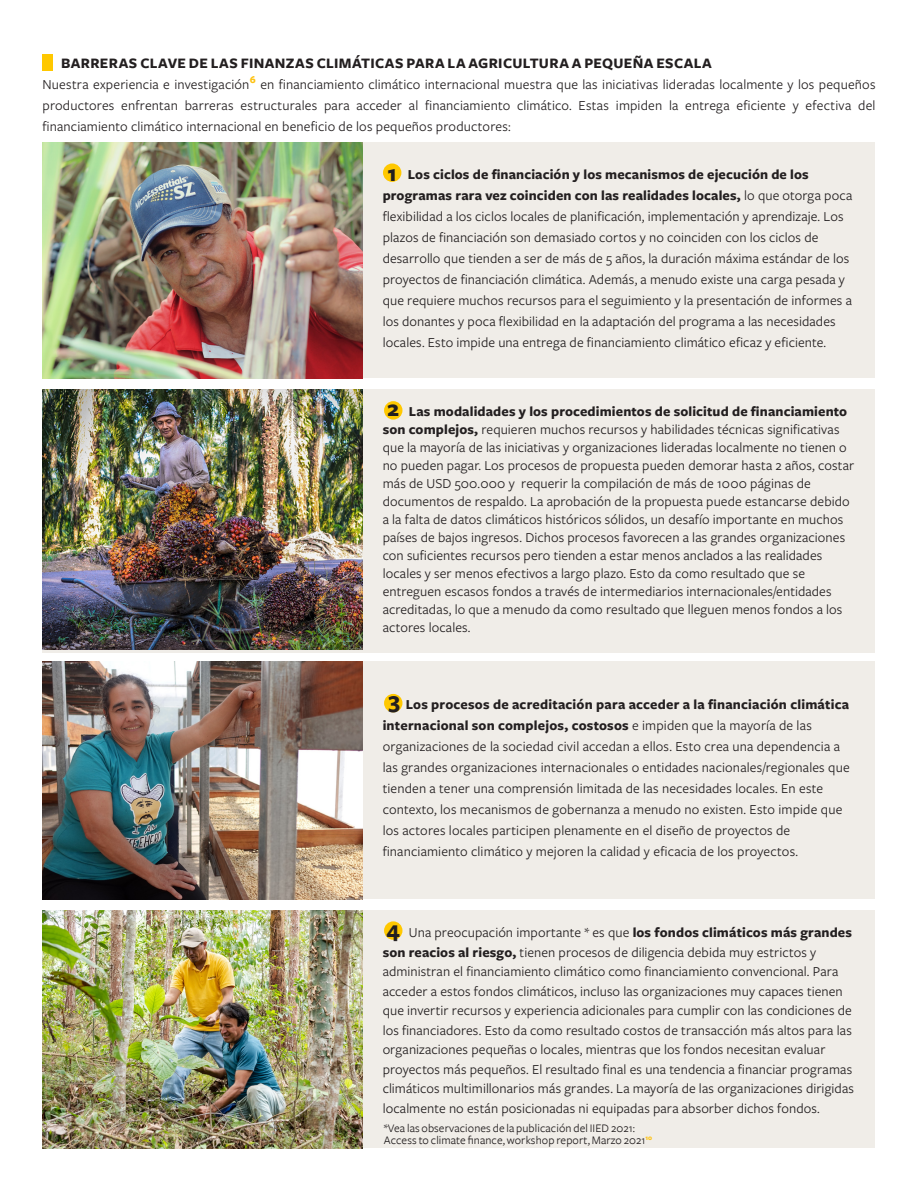
<style>
.page{position:relative;width:918px;height:1188px;background:#fff}
.page>*{position:absolute;margin:0;border:0;box-sizing:border-box;transform-origin:0 0}
.t1{font:700 24px "Freight Sans";color:#231f20}
.t2{font:700 15px "Freight Sans";letter-spacing:.025em;color:#231f20}
.t3{font:14.25px/21px "Freight Sans Pro";letter-spacing:.005em;color:#231f20}
.CUERPO{font:12px/12px "Freight Sans";letter-spacing:.01em;color:#231f20}
.s1{font-weight:700}
</style>
<div class="page">
<div style="left:43px;top:142px;width:832px;height:236px;background:#f0ede8"></div>
<div style="left:43px;top:662px;width:832px;height:237px;background:#f0ede8"></div>
<div style="left:43px;top:389px;width:832px;height:264px;background:#f0ede8"></div>
<div style="left:43px;top:910px;width:832px;height:238px;background:#f0ede8"></div>
<img style="left:43px;top:142px;width:320px;height:236px">
<img style="left:43px;top:662px;width:320px;height:237px">
<img style="left:43px;top:389px;width:320px;height:261px">
<img style="left:43px;top:910px;width:320px;height:238px">
<div style="left:43px;top:54px;width:10px;height:17px;background:#ffc800"></div>
<div style="left:383px;top:163px;width:18px;height:19px;background:#ffc800;border-radius:50%"></div>
<div style="left:384px;top:401px;width:18px;height:19px;background:#ffc800;border-radius:50%"></div>
<div style="left:384px;top:694px;width:18px;height:18px;background:#ffc800;border-radius:50%"></div>
<div style="left:384px;top:921px;width:18px;height:19px;background:#ffc800;border-radius:50%"></div>
<p class="t2" style="left:61px;top:55px;width:652px">BARRERAS CLAVE DE LAS FINANZAS CLIMÁTICAS PARA LA AGRICULTURA A PEQUEÑA ESCALA</p>
<p class="t3" style="left:43px;top:74px;width:835px;text-align:justify">Nuestra experiencia e investigación<sup>6</sup> en financiamiento climático internacional muestra que las iniciativas lideradas localmente y los pequeños productores enfrentan barreras estructurales para acceder al financiamiento climático. Estas impiden la entrega eficiente y efectiva del financiamiento climático internacional en beneficio de los pequeños productores:</p>
<p class="t1" style="left:387px;top:160px;width:11px">1</p>
<p class="t3" style="left:383px;top:163px;width:471px;text-indent:25px"><span class="s1">Los ciclos de financiación y los mecanismos de ejecución de los programas rara vez coinciden con las realidades locales,</span> lo que otorga poca flexibilidad a los ciclos locales de planificación, implementación y aprendizaje. Los plazos de financiación son demasiado cortos y no coinciden con los ciclos de desarrollo que tienden a ser de más de 5 años, la duración máxima estándar de los proyectos de financiación climática. Además, a menudo existe una carga pesada y que requiere muchos recursos para el seguimiento y la presentación de informes a los donantes y poca flexibilidad en la adaptación del programa a las necesidades locales. Esto impide una entrega de financiamiento climático eficaz y eficiente.</p>
<p class="t1" style="left:387px;top:396px;width:13px">2</p>
<p class="t3" style="left:383px;top:402px;width:473px;line-height:18px;text-indent:26px"><span class="s1">Las modalidades y los procedimientos de solicitud de financiamiento son complejos,</span> requieren muchos recursos y habilidades técnicas significativas que la mayoría de las iniciativas y organizaciones lideradas localmente no tienen o no pueden pagar. Los procesos de propuesta pueden demorar hasta 2 años, costar más de USD 500.000 y requerir la compilación de más de 1000 páginas de documentos de respaldo. La aprobación de la propuesta puede estancarse debido a la falta de datos climáticos históricos sólidos, un desafío importante en muchos países de bajos ingresos. Dichos procesos favorecen a las grandes organizaciones con suficientes recursos pero tienden a estar menos anclados a las realidades locales y ser menos efectivos a largo plazo. Esto da como resultado que se entreguen escasos fondos a través de intermediarios internacionales/entidades acreditadas, lo que a menudo da como resultado que lleguen menos fondos a los actores locales.</p>
<p class="t1" style="left:388px;top:687px;width:13px">3</p>
<p class="t3" style="left:383px;top:693px;width:469px;text-indent:23px"><span class="s1">Los procesos de acreditación para acceder a la financiación climática internacional son complejos, costosos</span> e impiden que la mayoría de las organizaciones de la sociedad civil accedan a ellos. Esto crea una dependencia a las grandes organizaciones internacionales o entidades nacionales/regionales que tienden a tener una comprensión limitada de las necesidades locales. En este contexto, los mecanismos de gobernanza a menudo no existen. Esto impide que los actores locales participen plenamente en el diseño de proyectos de financiamiento climático y mejoren la calidad y eficacia de los proyectos.</p>
<p class="t1" style="left:386px;top:916px;width:15px">4</p>
<p class="t3" style="left:383px;top:922px;width:473px;line-height:19.5px;text-indent:26px">Una preocupación importante * es que <span class="s1">los fondos climáticos más grandes son reacios al riesgo,</span> tienen procesos de diligencia debida muy estrictos y administran el financiamiento climático como financiamiento convencional. Para acceder a estos fondos climáticos, incluso las organizaciones muy capaces tienen que invertir recursos y experiencia adicionales para cumplir con las condiciones de los financiadores. Esto da como resultado costos de transacción más altos para las organizaciones pequeñas o locales, mientras que los fondos necesitan evaluar proyectos más pequeños. El resultado final es una tendencia a financiar programas climáticos multimillonarios más grandes. La mayoría de las organizaciones dirigidas localmente no están posicionadas ni equipadas para absorber dichos fondos.</p>
<p class="CUERPO" style="left:384px;top:1122px;width:270px">*Vea las observaciones de la publicación del IIED 2021:<br>Access to climate finance, workshop report, Marzo 2021<sup>10</sup></p>
</div>
